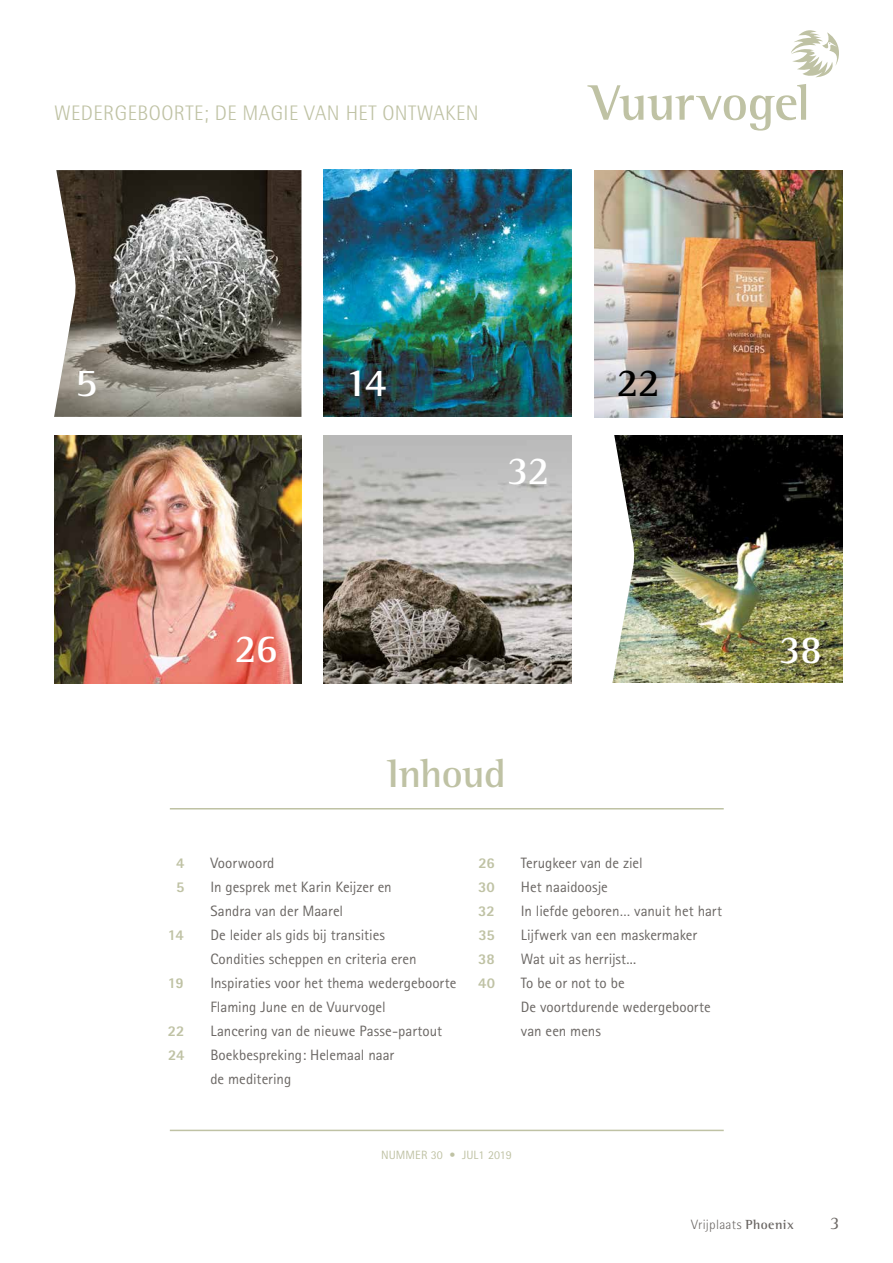
<style>
.page{position:relative;width:893px;height:1263px;background:#fff}
.page>*{position:absolute;margin:0;border:0;box-sizing:border-box;transform-origin:0 0}
.t1{font:700 51.15px "Rotis Semi Serif";letter-spacing:-.01em;color:#bfc2a4}
.t2{font:700 40.5px "Rotis Semi Serif";letter-spacing:-.04em;color:#fff}
.t3{font:700 40.5px "Rotis Semi Serif";letter-spacing:-.01em;color:#bfc2a4}
.t4{font:700 40.5px "Rotis Semi Serif";color:#000}
.t5{font:300 21px "Rotis Semi Sans";letter-spacing:.02em;color:#bfc2a4}
.t6{font:18px "Rotis Semi Serif";color:#6b6764}
.t7{font:15px/24px "Rotis Sans Serif";color:#6b6764}
.t8{font:800 15px "Rotis Sans Serif";letter-spacing:-.015em;color:#bfc2a4}
.t9{font:300 13.5px "Rotis Semi Sans";letter-spacing:.02em;color:#6b6764}
.t10{font:12px "Rotis Sans Serif";letter-spacing:.01em;color:#bfc2a4}
.s1{font-family:"Rotis Semi Serif";font-weight:700}
</style>
<div class="page">
<img style="left:54px;top:436px;width:247px;height:247px">
<img style="left:595px;top:170px;width:247px;height:248px">
<img style="left:635px;top:435px;width:207px;height:248px">
<img style="left:324px;top:169px;width:247px;height:247px">
<img style="left:54px;top:170px;width:247px;height:247px">
<hr style="left:170px;top:808px;width:554px;height:1px;background:#bfc2a4">
<hr style="left:170px;top:1130px;width:554px;height:1px;background:#bfc2a4">
<svg style="left:791px;top:30px;width:48px;height:47px"></svg>
<img style="left:324px;top:436px;width:247px;height:247px">
<svg style="left:612px;top:435px;width:23px;height:248px"></svg>
<h3 class="t5" style="left:54px;top:101px;width:426px">WEDERGEBOORTE; DE MAGIE VAN HET ONTWAKEN</h3>
<h1 class="t1" style="left:590px;top:72px;width:222px">Vuurvogel</h1>
<h2 class="t2" style="left:75px;top:358px;width:24px">5</h2>
<h2 class="t2" style="left:345px;top:358px;width:44px">14</h2>
<h2 class="t4" style="left:616px;top:358px;width:46px">22</h2>
<h2 class="t2" style="left:506px;top:446px;width:45px">32</h2>
<h2 class="t2" style="left:234px;top:624px;width:45px">26</h2>
<h2 class="t3" style="left:387px;top:749px;width:120px">Inhoud</h2>
<p class="t8" style="left:176px;top:853px;width:10px">4</p>
<p class="t7" style="left:210px;top:851px;width:66px">Voorwoord</p>
<p class="t8" style="left:176px;top:877px;width:10px">5</p>
<p class="t7" style="left:210px;top:875px;width:183px">In gesprek met Karin Keijzer en<br>Sandra van der Maarel</p>
<p class="t8" style="left:168px;top:925px;width:17px">14</p>
<p class="t7" style="left:210px;top:923px;width:208px">De leider als gids bij transities<br>Condities scheppen en criteria eren</p>
<p class="t8" style="left:168px;top:973px;width:17px">19</p>
<p class="t7" style="left:210px;top:971px;width:248px">Inspiraties voor het thema wedergeboorte<br>Flaming June en de Vuurvogel</p>
<p class="t8" style="left:168px;top:1021px;width:18px">22</p>
<p class="t7" style="left:210px;top:1019px;width:233px">Lancering van de nieuwe Passe-partout</p>
<p class="t8" style="left:168px;top:1045px;width:18px">24</p>
<p class="t7" style="left:210px;top:1043px;width:185px">Boekbespreking: Helemaal naar de meditering</p>
<p class="t8" style="left:478px;top:853px;width:18px">26</p>
<p class="t7" style="left:521px;top:851px;width:123px">Terugkeer van de ziel</p>
<p class="t8" style="left:478px;top:877px;width:18px">30</p>
<p class="t7" style="left:521px;top:875px;width:89px">Het naaidoosje</p>
<p class="t8" style="left:478px;top:901px;width:18px">32</p>
<p class="t7" style="left:521px;top:899px;width:203px">In liefde geboren… vanuit het hart</p>
<p class="t8" style="left:478px;top:925px;width:18px">35</p>
<p class="t7" style="left:521px;top:923px;width:178px">Lijfwerk van een maskermaker</p>
<p class="t8" style="left:478px;top:949px;width:18px">38</p>
<p class="t7" style="left:521px;top:947px;width:117px">Wat uit as herrijst...</p>
<p class="t8" style="left:478px;top:973px;width:19px">40</p>
<p class="t7" style="left:521px;top:971px;width:192px">To be or not to be<br>De voortdurende wedergeboorte van een mens</p>
<p class="t10" style="left:381px;top:1148px;width:132px">NUMMER 30 • JUL1 2019</p>
<h2 class="t2" style="left:778px;top:625px;width:45px">38</h2>
<p class="t9" style="left:691px;top:1217px;width:104px">Vrijplaats <span class="s1">Phoenix</span></p>
<p class="t6" style="left:830px;top:1212px;width:11px">3</p>
</div>
